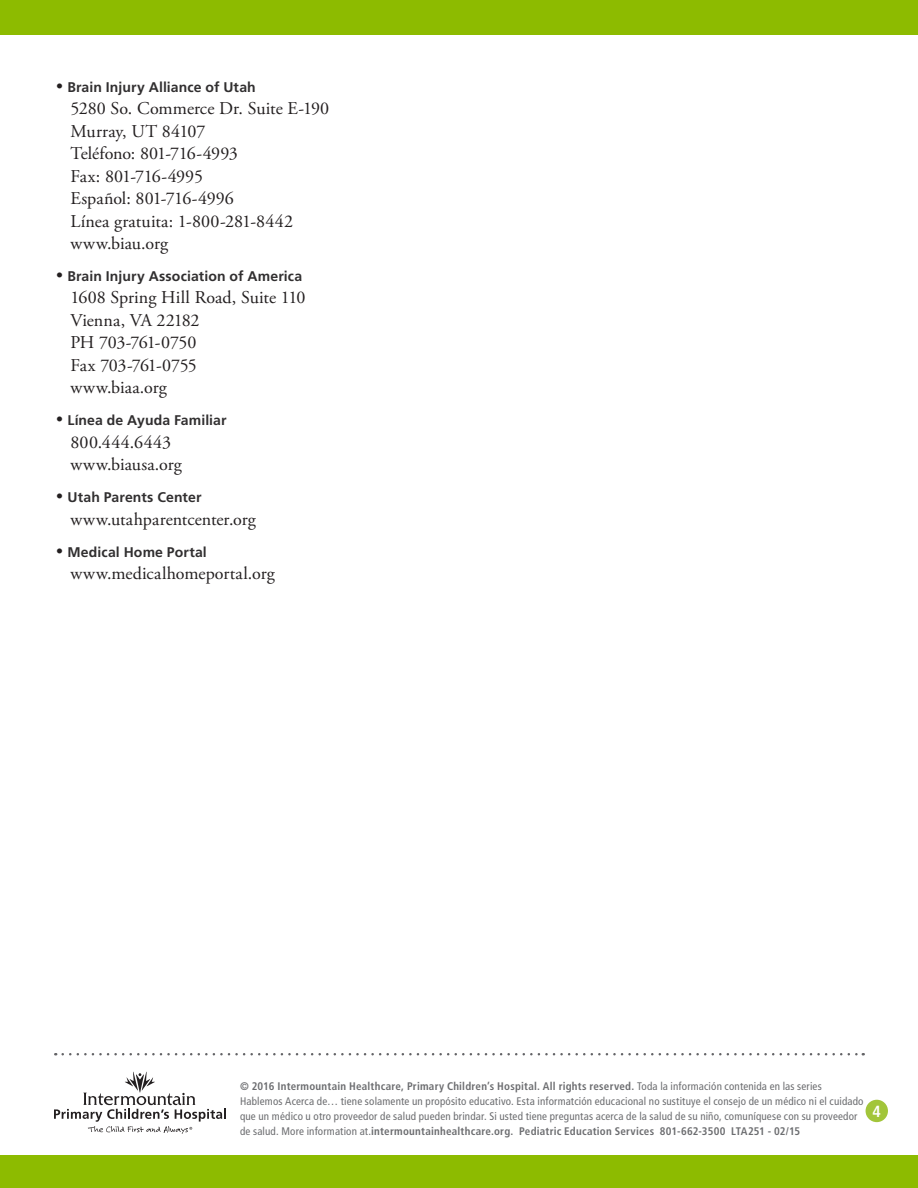
<style>
.page{position:relative;width:918px;height:1188px;background:#fff}
.page>*{position:absolute;margin:0;border:0;box-sizing:border-box;transform-origin:0 0}
.t1{font:18px/22.5px "Adobe Garamond Pro";color:#231f20}
.t2{font:700 condensed 16.2px "Frutiger LT Std";color:#fff}
.t3{font:700 14.1px "Frutiger LT Std";letter-spacing:.005em;color:#312f30}
.t4{font:condensed 10.95px/15px "Frutiger LT Std";letter-spacing:.015em;color:#6c6d70}
.s1{font-family:"Adobe Garamond Pro";font-weight:400;font-size:18px;color:#231f20}
.s2{font-weight:700}
</style>
<div class="page">
<div style="left:0;top:0;width:918px;height:35px;background:#8dbb00"></div>
<div style="left:866px;top:1100px;width:22px;height:22px;background:#a2c53a;border-radius:50%"></div>
<div style="left:0;top:1156px;width:918px;height:32px;background:#8dbb00"></div>
<svg style="left:63px;top:1053px;width:801px;height:2px"></svg>
<svg style="left:54px;top:1072px;width:172px;height:62px"></svg>
<p class="t3" style="left:56px;top:78px;width:201px"><span class="s1">•</span> Brain Injury Alliance of Utah</p>
<h1 class="t1" style="left:70px;top:98px;width:260px">5280 So. Commerce Dr. Suite E-190<br>Murray, UT 84107<br>Teléfono: 801-716-4993<br>Fax: 801-716-4995<br>Español: 801-716-4996<br>Línea gratuita: 1-800-281-8442 www.biau.org</h1>
<p class="t3" style="left:56px;top:268px;width:247px"><span class="s1">•</span> Brain Injury Association of America</p>
<h1 class="t1" style="left:70px;top:287px;width:237px">1608 Spring Hill Road, Suite 110<br>Vienna, VA 22182<br>PH 703-761-0750<br>Fax 703-761-0755<br>www.biaa.org</h1>
<p class="t3" style="left:56px;top:412px;width:172px"><span class="s1">•</span> Línea de Ayuda Familiar</p>
<h1 class="t1" style="left:70px;top:431px;width:113px">800.444.6443 www.biausa.org</h1>
<p class="t3" style="left:56px;top:489px;width:147px"><span class="s1">•</span> Utah Parents Center</p>
<h1 class="t1" style="left:71px;top:508px;width:187px">www.utahparentcenter.org</h1>
<p class="t3" style="left:56px;top:543px;width:152px"><span class="s1">•</span> Medical Home Portal</p>
<h1 class="t1" style="left:71px;top:563px;width:206px">www.medicalhomeportal.org</h1>
<p class="t4" style="left:240px;top:1079px;width:625px"><span class="s2">© 2016 Intermountain Healthcare, Primary Children’s Hospital. All rights reserved.</span> Toda la información contenida en las series Hablemos Acerca de… tiene solamente un propósito educativo. Esta informatción educacional no sustituye el consejo de un médico ni el cuidado que un médico u otro proveedor de salud pueden brindar. Si usted tiene preguntas acerca de la salud de su niño, comuníquese con su proveedor de salud. More information at.<span class="s2">intermountainhealthcare.org. Pediatric Education Services 801-662-3500 LTA251 - 02/15</span></p>
<h2 class="t2" style="left:873px;top:1101px;width:10px">4</h2>
</div>
